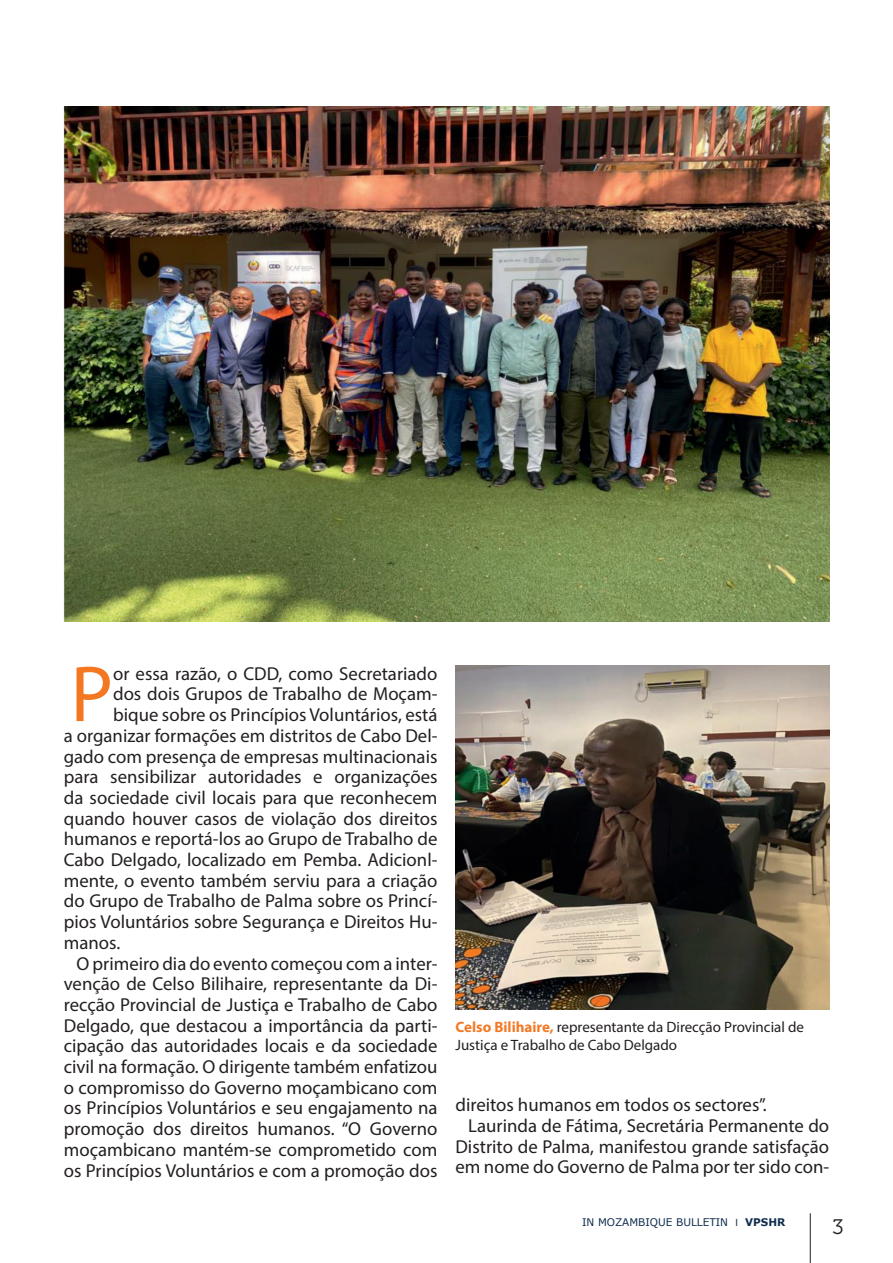
<style>
.page{position:relative;width:893px;height:1263px;background:#fff}
.page>*{position:absolute;margin:0;border:0;box-sizing:border-box;transform-origin:0 0}
.t1{font:80.1px "Myriad Pro";color:#f47721}
.t2{font:21px "Museo 300";color:#231f20}
.t3{font:18.75px "Myriad Pro";color:#231f20}
.t4{font:15px/18px "Myriad Pro";color:#231f20}
.t5{font:10.5px "Verdana";color:#102d4e}
.s1{font-weight:700;color:#f47925}
.s2{font-family:"Myriad Pro"}
.s3{font-weight:700}
</style>
<div class="page">
<hr style="left:810px;top:1213px;width:1px;height:50px;background:#231f20">
<img style="left:64px;top:106px;width:766px;height:515px">
<img style="left:455px;top:665px;width:374px;height:345px">
<h1 class="t1" style="left:70px;top:645px;width:44px">P</h1>
<p class="t3" style="left:113px;top:662px;width:326px">or essa razão, o CDD, como Secretariado</p>
<p class="t3" style="left:113px;top:682px;width:326px">dos dois Grupos de Trabalho de Moçam-</p>
<p class="t3" style="left:113px;top:703px;width:326px">bique sobre os Princípios Voluntários, está</p>
<p class="t3" style="left:64px;top:724px;width:375px">a organizar formações em distritos de Cabo Del-</p>
<p class="t3" style="left:64px;top:745px;width:375px">gado com presença de empresas multinacionais</p>
<p class="t3" style="left:64px;top:765px;width:375px">para sensibilizar autoridades e organizações</p>
<p class="t3" style="left:64px;top:786px;width:375px">da sociedade civil locais para que reconhecem</p>
<p class="t3" style="left:64px;top:807px;width:375px">quando houver casos de violação dos direitos</p>
<p class="t3" style="left:64px;top:827px;width:375px">humanos e reportá-los ao Grupo de Trabalho de</p>
<p class="t3" style="left:64px;top:848px;width:375px">Cabo Delgado, localizado em Pemba. Adicionl-</p>
<p class="t3" style="left:64px;top:869px;width:375px">mente, o evento também serviu para a criação</p>
<p class="t3" style="left:64px;top:889px;width:375px">do Grupo de Trabalho de Palma sobre os Princí-</p>
<p class="t3" style="left:64px;top:910px;width:375px">pios Voluntários sobre Segurança e Direitos Hu-</p>
<p class="t3" style="left:64px;top:931px;width:58px">manos.</p>
<p class="t3" style="left:77px;top:952px;width:362px">O primeiro dia do evento começou com a inter-</p>
<p class="t3" style="left:64px;top:972px;width:375px">venção de Celso Bilihaire, representante da Di-</p>
<p class="t3" style="left:64px;top:993px;width:375px">recção Provincial de Justiça e Trabalho de Cabo</p>
<p class="t3" style="left:64px;top:1014px;width:375px">Delgado, que destacou a importância da parti-</p>
<p class="t3" style="left:64px;top:1034px;width:375px">cipação das autoridades locais e da sociedade</p>
<p class="t3" style="left:64px;top:1055px;width:375px">civil na formação. O dirigente também enfatizou</p>
<p class="t3" style="left:64px;top:1076px;width:375px">o compromisso do Governo moçambicano com</p>
<p class="t3" style="left:64px;top:1096px;width:375px">os Princípios Voluntários e seu engajamento na</p>
<p class="t3" style="left:64px;top:1117px;width:375px">promoção dos direitos humanos. “O Governo</p>
<p class="t3" style="left:64px;top:1138px;width:375px">moçambicano mantém-se comprometido com</p>
<p class="t3" style="left:64px;top:1159px;width:375px">os Princípios Voluntários e com a promoção dos</p>
<p class="t4" style="left:455px;top:1018px;width:350px"><span class="s1">Celso Bilihaire,</span> representante da Direcção Provincial de<br>Justiça e Trabalho de Cabo Delgado</p>
<p class="t3" style="left:455px;top:1093px;width:313px">direitos humanos em todos os sectores”.</p>
<p class="t3" style="left:468px;top:1114px;width:362px">Laurinda de Fátima, Secretária Permanente do</p>
<p class="t3" style="left:455px;top:1135px;width:375px">Distrito de Palma, manifestou grande satisfação</p>
<p class="t3" style="left:455px;top:1155px;width:375px">em nome do Governo de Palma por ter sido con-</p>
<p class="t5" style="left:582px;top:1215px;width:205px">IN MOZAMBIQUE BULLETIN <span class="s2">I</span> <span class="s3">VPSHR</span></p>
<p class="t2" style="left:832px;top:1215px;width:13px">3</p>
</div>
